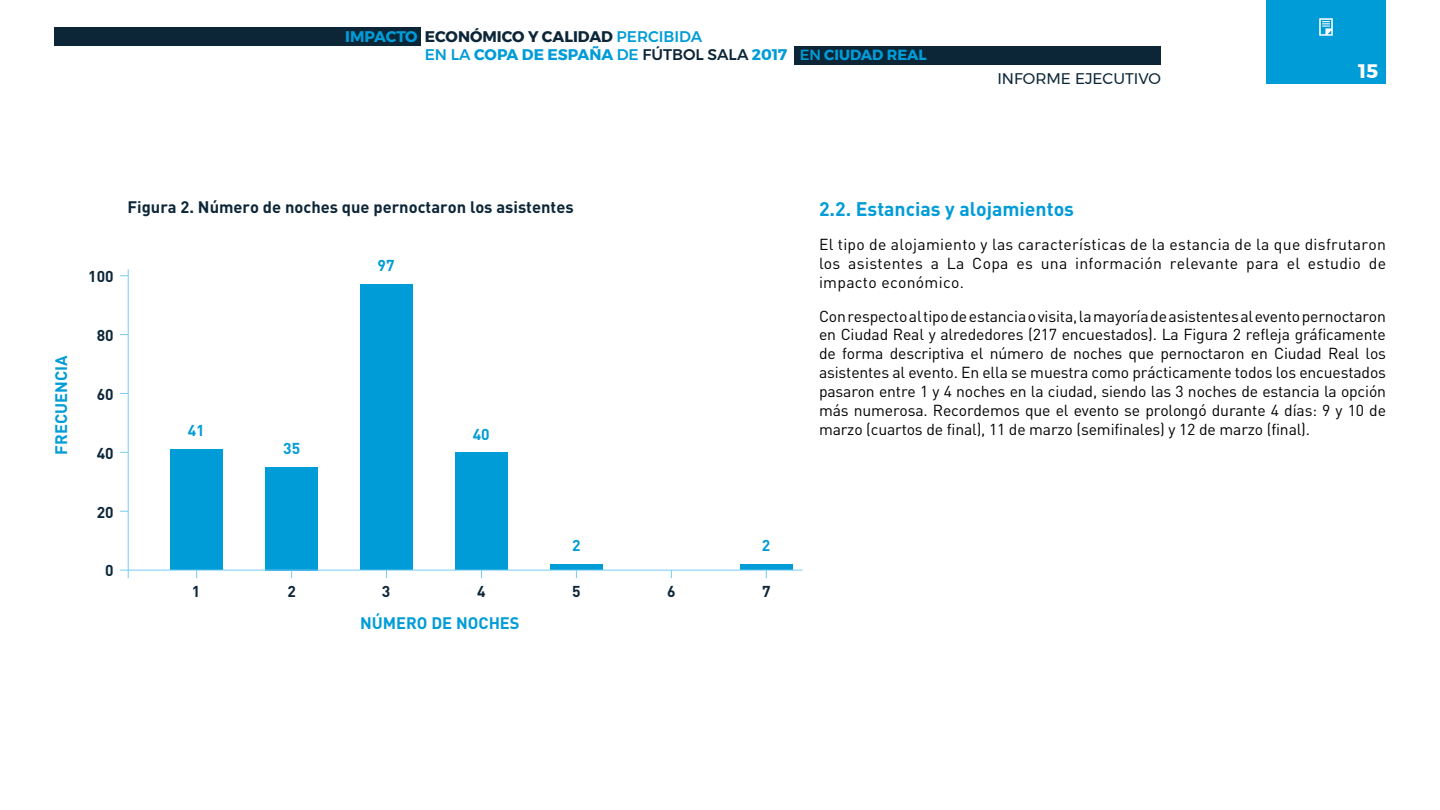
<style>
.page{position:relative;width:1440px;height:810px;background:#fff}
.page>*{position:absolute;margin:0;border:0;box-sizing:border-box;transform-origin:0 0}
.t1{font:700 19.5px "DIN";color:#009cd7}
.t2{font:700 19.5px "Montserrat";color:#fff}
.t3{font:700 16.5px "DIN";color:#0c2638}
.t4{font:700 16.5px "DIN";color:#009cd7}
.t5{font:15.75px/18.9px "DIN";letter-spacing:.005em;color:#000;text-align:justify}
.t6{font:700 15.6px "DIN";color:#0c2638}
.t7{font:700 15.6px "DIN";color:#009cd7}
.t8{font:700 15.38px "Montserrat";color:#009cd7}
.t9{font:700 15.38px "Montserrat";color:#0c2638}
.t10{font:15.38px "Montserrat";color:#0c2638}
.t11{font:700 14.62px "Montserrat";color:#009cd7}
.s1{font-weight:500;color:#009cd7}
.s2{font-weight:500}
.s3{font-weight:500;color:#0c2638}
</style>
<div class="page">
<div style="left:1266px;top:0;width:120px;height:84px;background:#009cd7"></div>
<svg style="left:1319px;top:18px;width:14px;height:18px"></svg>
<div style="left:795px;top:46px;width:366px;height:19px;background:#0c2638"></div>
<div style="left:54px;top:27px;width:366px;height:19px;background:#0c2638"></div>
<div style="left:360px;top:285px;width:53px;height:285px;background:#009cd7"></div>
<div style="left:265px;top:467px;width:53px;height:103px;background:#009cd7"></div>
<div style="left:170px;top:449px;width:53px;height:121px;background:#009cd7"></div>
<div style="left:455px;top:452px;width:53px;height:118px;background:#009cd7"></div>
<div style="left:550px;top:564px;width:53px;height:6px;background:#009cd7"></div>
<div style="left:740px;top:564px;width:53px;height:6px;background:#009cd7"></div>
<hr style="left:120px;top:570px;width:682px;height:1px;background:#75ccf4">
<hr style="left:128px;top:269px;width:1px;height:309px;background:#75ccf4">
<p class="t8" style="left:345px;top:24px;width:74px">IMPACTO</p>
<p class="t9" style="left:425px;top:24px;width:279px">ECONÓMICO Y CALIDAD <span class="s1">PERCIBIDA</span></p>
<p class="t8" style="left:425px;top:43px;width:364px"><span class="s2">EN LA</span> COPA DE ESPAÑA <span class="s2">DE</span> <span class="s3">FÚTBOL SALA</span> 2017</p>
<p class="t11" style="left:800px;top:43px;width:128px"><span class="s2">EN</span> CIUDAD REAL</p>
<p class="t10" style="left:997px;top:67px;width:165px">INFORME EJECUTIVO</p>
<p class="t2" style="left:1358px;top:56px;width:22px">15</p>
<p class="t4" style="left:51px;top:455px;width:101px;rotate:-90deg">FRECUENCIA</p>
<p class="t3" style="left:127px;top:197px;width:448px">Figura 2. Número de noches que pernoctaron los asistentes</p>
<p class="t6" style="left:88px;top:266px;width:27px">100</p>
<p class="t7" style="left:378px;top:255px;width:18px">97</p>
<p class="t6" style="left:97px;top:326px;width:18px">80</p>
<p class="t6" style="left:97px;top:384px;width:18px">60</p>
<p class="t6" style="left:97px;top:443px;width:18px">40</p>
<p class="t7" style="left:188px;top:420px;width:18px">41</p>
<p class="t7" style="left:283px;top:439px;width:18px">35</p>
<p class="t7" style="left:473px;top:424px;width:18px">40</p>
<p class="t6" style="left:97px;top:502px;width:18px">20</p>
<p class="t6" style="left:105px;top:560px;width:10px">0</p>
<p class="t7" style="left:572px;top:535px;width:10px">2</p>
<p class="t7" style="left:762px;top:535px;width:10px">2</p>
<p class="t6" style="left:192px;top:581px;width:10px">1</p>
<p class="t6" style="left:287px;top:581px;width:10px">2</p>
<p class="t6" style="left:382px;top:581px;width:10px">3</p>
<p class="t6" style="left:477px;top:581px;width:10px">4</p>
<p class="t6" style="left:572px;top:581px;width:10px">5</p>
<p class="t6" style="left:667px;top:581px;width:10px">6</p>
<p class="t6" style="left:762px;top:581px;width:10px">7</p>
<p class="t4" style="left:360px;top:612px;width:161px">NÚMERO DE NOCHES</p>
<p class="t1" style="left:819px;top:196px;width:257px">2.2. Estancias y alojamientos</p>
<p class="t5" style="left:819px;top:234px;width:569px">El tipo de alojamiento y las características de la estancia de la que disfrutaron los asistentes a La Copa es una información relevante para el estudio de impacto económico.</p>
<p class="t5" style="left:819px;top:306px;width:569px">Con respecto al tipo de estancia o visita, la mayoría de asistentes al evento pernoctaron en Ciudad Real y alrededores (217 encuestados). La Figura 2 refleja gráficamente de forma descriptiva el número de noches que pernoctaron en Ciudad Real los asistentes al evento. En ella se muestra como prácticamente todos los encuestados pasaron entre 1 y 4 noches en la ciudad, siendo las 3 noches de estancia la opción más numerosa. Recordemos que el evento se prolongó durante 4 días: 9 y 10 de marzo (cuartos de final), 11 de marzo (semifinales) y 12 de marzo (final).</p>
</div>
